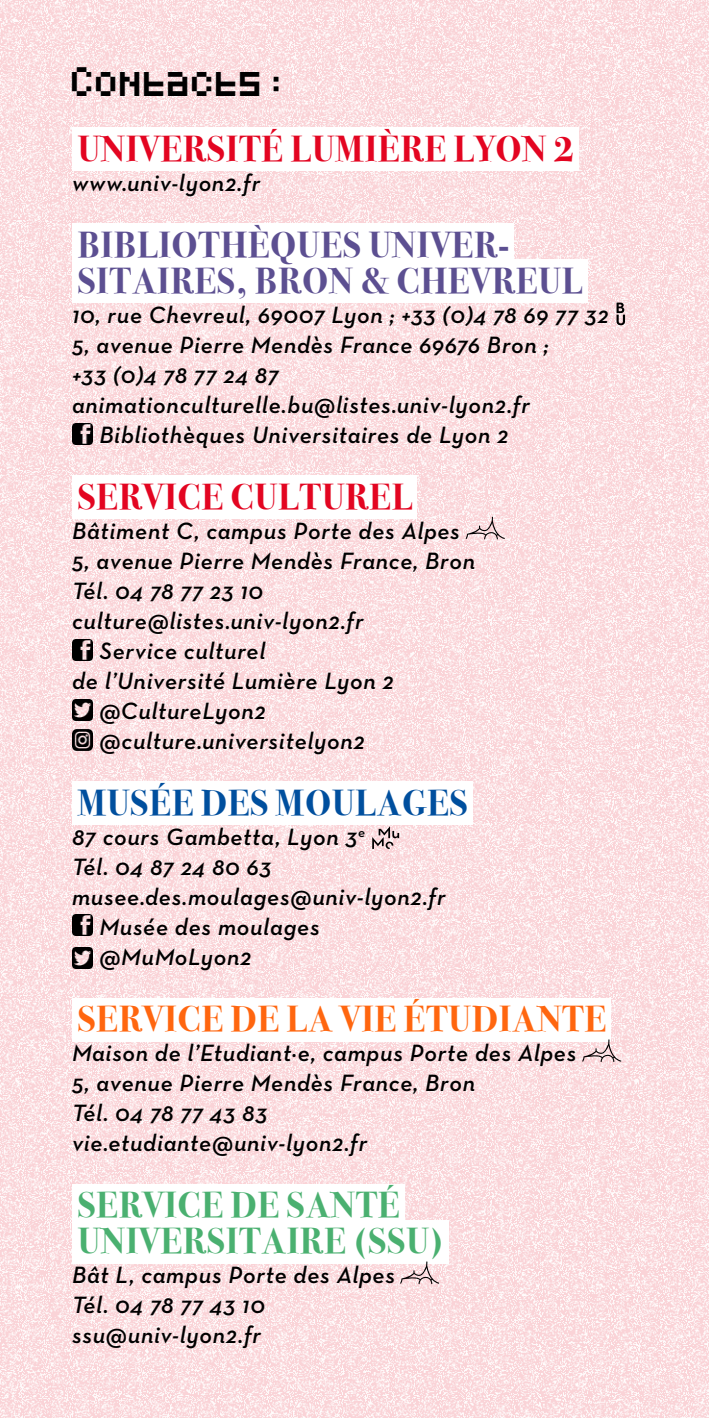
<style>
.page{position:relative;width:709px;height:1418px;background:#fff}
.page>*{position:absolute;margin:0;border:0;box-sizing:border-box;transform-origin:0 0}
.t1{font:700 36px/36px "Bodoni Svty Two ITCTT";letter-spacing:.03em;color:#5c4f91}
.t2{font:700 36px "Bodoni Svty Two ITCTT";letter-spacing:.03em;color:#e30521}
.t3{font:700 36px/36px "Bodoni Svty Two ITCTT";letter-spacing:.03em;color:#4ab070}
.t4{font:700 36px "Bodoni Svty Two ITCTT";letter-spacing:.03em;color:#ff660f}
.t5{font:700 36px "Bodoni Svty Two ITCTT";letter-spacing:.03em;color:#004f9e}
.t6{font:italic 600 24px/30px "Neutra Text";letter-spacing:.03em;color:#000}
.t7{font:24px "Pixeled";color:#000}
</style>
<div class="page">
<img style="left:0;top:0;width:709px;height:1417px">
<div style="left:72px;top:128px;width:507px;height:43px;background:#fff"></div>
<div style="left:72px;top:224px;width:441px;height:43px;background:#fff"></div>
<div style="left:72px;top:260px;width:515px;height:43px;background:#fff"></div>
<div style="left:72px;top:476px;width:345px;height:43px;background:#fff"></div>
<div style="left:72px;top:782px;width:400px;height:43px;background:#fff"></div>
<div style="left:72px;top:998px;width:538px;height:43px;background:#fff"></div>
<div style="left:72px;top:1184px;width:332px;height:43px;background:#fff"></div>
<div style="left:72px;top:1220px;width:376px;height:43px;background:#fff"></div>
<img style="left:72px;top:423px;width:21px;height:21px">
<img style="left:72px;top:639px;width:21px;height:21px">
<img style="left:72px;top:699px;width:21px;height:21px">
<img style="left:72px;top:729px;width:21px;height:21px">
<img style="left:72px;top:914px;width:21px;height:21px">
<img style="left:72px;top:947px;width:21px;height:21px">
<svg style="left:465px;top:516px;width:40px;height:23px"></svg>
<svg style="left:582px;top:1039px;width:39px;height:23px"></svg>
<svg style="left:400px;top:1261px;width:39px;height:23px"></svg>
<svg style="left:372px;top:826px;width:27px;height:23px"></svg>
<svg style="left:616px;top:302px;width:9px;height:23px"></svg>
<p class="t7" style="left:72px;top:74px;width:213px">CONTACTS :</p>
<h1 class="t2" style="left:78px;top:119px;width:498px">UNIVERSITÉ LUMIÈRE LYON 2</h1>
<p class="t6" style="left:72px;top:167px;width:190px">www.univ-lyon2.fr</p>
<h1 class="t1" style="left:78px;top:224px;width:506px">BIBLIOTHÈQUES UNIVER-<br>SITAIRES, BRON &amp; CHEVREUL</h1>
<p class="t6" style="left:72px;top:299px;width:538px">10, rue Chevreul, 69007 Lyon ; +33 (0)4 78 69 77 32</p>
<p class="t6" style="left:72px;top:329px;width:478px">5, avenue Pierre Mendès France 69676 Bron ;</p>
<p class="t6" style="left:72px;top:359px;width:208px">+33 (0)4 78 77 24 87</p>
<p class="t6" style="left:72px;top:389px;width:459px">animationculturelle.bu@listes.univ-lyon2.fr</p>
<p class="t6" style="left:99px;top:419px;width:410px">Bibliothèques Universitaires de Lyon 2</p>
<h1 class="t2" style="left:78px;top:467px;width:336px">SERVICE CULTUREL</h1>
<p class="t6" style="left:72px;top:515px;width:389px">Bâtiment C, campus Porte des Alpes</p>
<p class="t6" style="left:72px;top:545px;width:404px">5, avenue Pierre Mendès France, Bron</p>
<p class="t6" style="left:72px;top:575px;width:193px">Tél. 04 78 77 23 10</p>
<p class="t6" style="left:72px;top:605px;width:293px">culture@listes.univ-lyon2.fr</p>
<p class="t6" style="left:99px;top:635px;width:167px">Service culturel</p>
<p class="t6" style="left:72px;top:665px;width:323px">de l’Université Lumière Lyon 2</p>
<p class="t6" style="left:99px;top:695px;width:168px">@CultureLyon2</p>
<p class="t6" style="left:99px;top:725px;width:266px">@culture.universitelyon2</p>
<h1 class="t5" style="left:78px;top:773px;width:391px">MUSÉE DES MOULAGES</h1>
<p class="t6" style="left:72px;top:821px;width:294px">87 cours Gambetta, Lyon 3<sup>e</sup></p>
<p class="t6" style="left:72px;top:851px;width:201px">Tél. 04 87 24 80 63</p>
<p class="t6" style="left:72px;top:881px;width:375px">musee.des.moulages@univ-lyon2.fr</p>
<p class="t6" style="left:99px;top:911px;width:222px">Musée des moulages</p>
<p class="t6" style="left:99px;top:941px;width:153px">@MuMoLyon2</p>
<h1 class="t4" style="left:78px;top:989px;width:530px">SERVICE DE LA VIE ÉTUDIANTE</h1>
<p class="t6" style="left:72px;top:1037px;width:506px">Maison de l’Etudiant.e, campus Porte des Alpes 5, avenue Pierre Mendès France, Bron<br>Tél. 04 78 77 43 83<br>vie.etudiante@univ-lyon2.fr</p>
<h1 class="t3" style="left:78px;top:1184px;width:368px">SERVICE DE SANTÉ<br>UNIVERSITAIRE (SSU)</h1>
<p class="t6" style="left:72px;top:1259px;width:324px">Bât L, campus Porte des Alpes<br>Tél. 04 78 77 43 10 ssu@univ-lyon2.fr</p>
</div>
